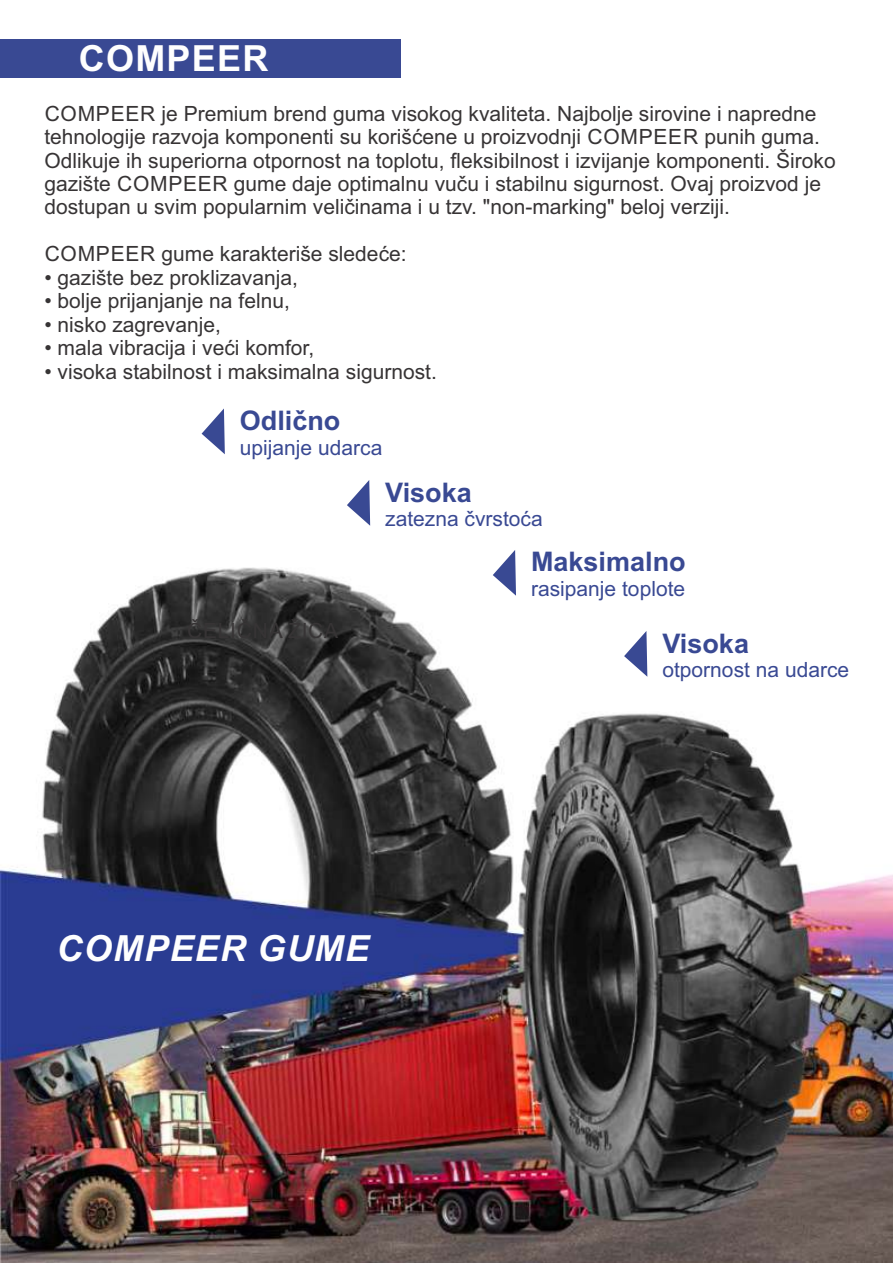
<style>
.page{position:relative;width:893px;height:1263px;background:#fff}
.page>*{position:absolute;margin:0;border:0;box-sizing:border-box;transform-origin:0 0}
.t1{font:italic 700 36px "Arial";letter-spacing:.035em;color:#fefefe}
.t2{font:700 36px "Arial";letter-spacing:.035em;color:#fefefe}
.t3{font:700 27px "Arial";color:#394993}
.t4{font:21px/23.4px "Arial";color:#373435}
.t5{font:21px "Arial";color:#394993}
.t6{font:21px "Arial";letter-spacing:.035em;color:#373435}
</style>
<div class="page">
<img style="left:0;top:39px;width:893px;height:1224px">
<div style="left:0;top:39px;width:400px;height:38px;background:#394993"></div>
<svg style="left:202px;top:408px;width:23px;height:46px"></svg>
<svg style="left:347px;top:480px;width:23px;height:46px"></svg>
<svg style="left:493px;top:550px;width:23px;height:46px"></svg>
<svg style="left:624px;top:631px;width:23px;height:46px"></svg>
<h1 class="t2" style="left:79px;top:45px;width:191px">COMPEER</h1>
<p class="t4" style="left:44px;top:103px;width:793px">COMPEER je Premium brend guma visokog kvaliteta. Najbolje sirovine i napredne tehnologije razvoja komponenti su korišćene u proizvodnji COMPEER punih guma.<br>Odlikuje ih superiorna otpornost na toplotu, fleksibilnost i izvijanje komponenti. Široko gazište COMPEER gume daje optimalnu vuču i stabilnu sigurnost. Ovaj proizvod je dostupan u svim popularnim veličinama i u tzv. "non-marking" beloj verziji.</p>
<p class="t4" style="left:45px;top:244px;width:363px">COMPEER gume karakteriše sledeće:</p>
<p class="t4" style="left:44px;top:268px;width:255px">• gazište bez proklizavanja,</p>
<p class="t4" style="left:44px;top:291px;width:247px">• bolje prijanjanje na felnu,</p>
<p class="t4" style="left:44px;top:315px;width:178px">• nisko zagrevanje,</p>
<p class="t4" style="left:44px;top:338px;width:271px">• mala vibracija i veći komfor,</p>
<p class="t4" style="left:44px;top:361px;width:394px">• visoka stabilnost i maksimalna sigurnost.</p>
<p class="t3" style="left:240px;top:410px;width:102px">Odlično</p>
<p class="t5" style="left:240px;top:439px;width:144px">upijanje udarca</p>
<p class="t6" style="left:187px;top:623px;width:152px">ČELIČNA ŽICA</p>
<p class="t3" style="left:385px;top:482px;width:88px">Visoka</p>
<p class="t5" style="left:385px;top:511px;width:159px">zatezna čvrstoća</p>
<p class="t3" style="left:531px;top:552px;width:156px">Maksimalno</p>
<p class="t5" style="left:531px;top:581px;width:156px">rasipanje toplote</p>
<p class="t3" style="left:662px;top:633px;width:88px">Visoka</p>
<p class="t5" style="left:662px;top:662px;width:188px">otpornost na udarce</p>
<h1 class="t1" style="left:57px;top:935px;width:314px">COMPEER GUME</h1>
</div>
